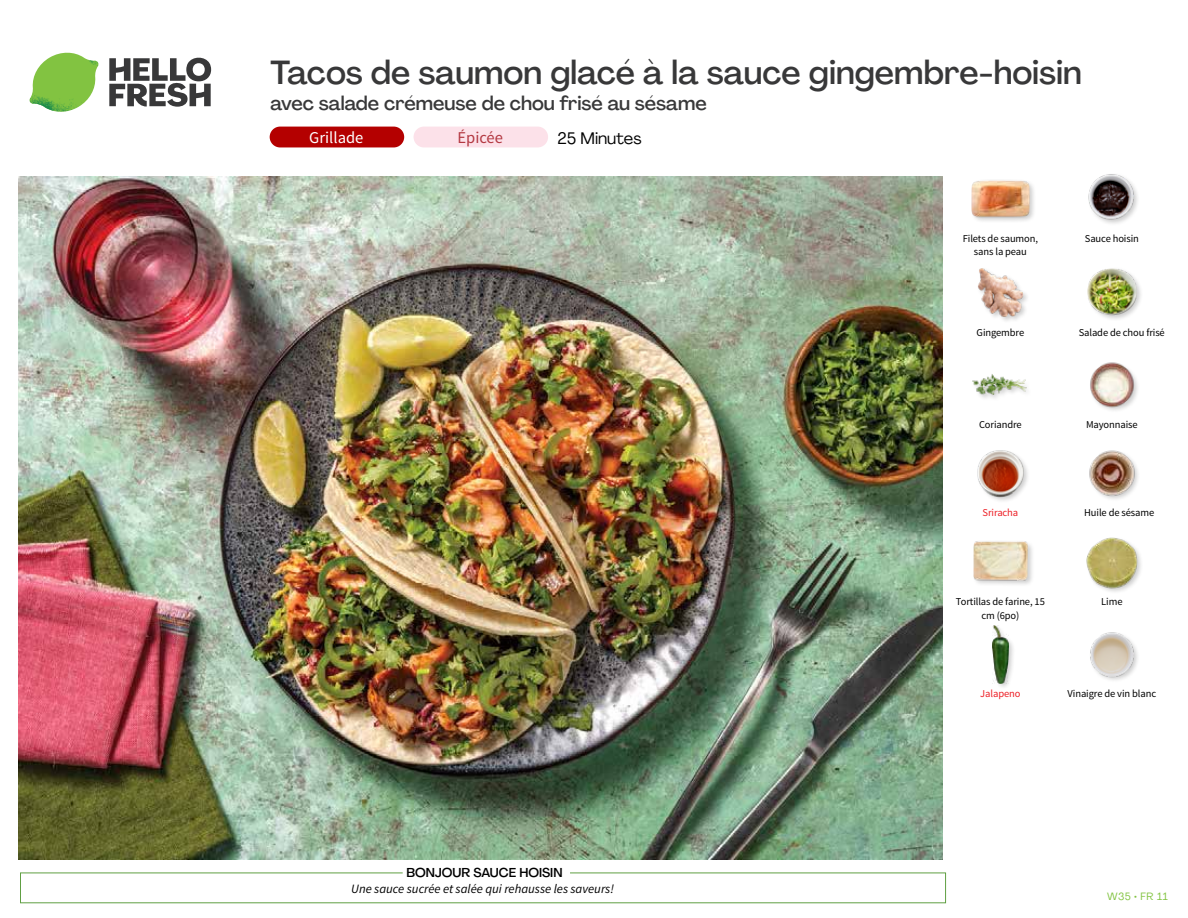
<style>
.page{position:relative;width:1188px;height:918px;background:#fff}
.page>*{position:absolute;margin:0;border:0;box-sizing:border-box;transform-origin:0 0}
.t1{font:500 33px "Agrandir";color:#383839}
.t2{font:500 19.5px "Agrandir";color:#383839}
.t3{font:16.5px "Agrandir";color:#000}
.t4{font:16.5px "Source Sans Pro";color:#fff}
.t5{font:16.5px "Source Sans Pro";color:#b33841}
.t6{font:italic 12.75px "Source Sans Pro";color:#000}
.t7{font:500 12.75px "Agrandir";color:#000}
.t8{font:10.5px/13.5px "Source Sans Pro";letter-spacing:-.01em;color:#000;text-align:center}
.t9{font:10.5px "Source Sans Pro";letter-spacing:-.01em;color:#ed1d24}
.t10{font:10.5px "Agrandir";letter-spacing:.05em;color:#82c341}
</style>
<div class="page">
<div style="left:414px;top:127px;width:134px;height:20px;background:#fce1e9;border-radius:10px"></div>
<div style="left:270px;top:127px;width:134px;height:20px;background:#b40000;border-radius:10px"></div>
<svg style="left:109px;top:57px;width:102px;height:50px"></svg>
<svg style="left:34px;top:53px;width:62px;height:40px"></svg>
<img style="left:67px;top:53px;width:32px;height:26px">
<img style="left:33px;top:75px;width:59px;height:11px">
<img style="left:29px;top:79px;width:61px;height:33px">
<img style="left:65px;top:86px;width:27px;height:25px">
<div style="left:20px;top:873px;width:926px;height:30px;border:1px solid #609f43"></div>
<div style="left:403px;top:865px;width:167px;height:15px;background:#fff"></div>
<img style="left:19px;top:177px;width:924px;height:682px">
<img style="left:1090px;top:632px;width:48px;height:48px">
<div style="left:991px;top:625px;width:25px;height:65px;background:#000;opacity:.2"></div>
<img style="left:992px;top:626px;width:17px;height:57px">
<img style="left:1086px;top:537px;width:55px;height:54px">
<div style="left:973px;top:541px;width:61px;height:46px;background:#000;opacity:.2"></div>
<img style="left:974px;top:541px;width:53px;height:46px">
<img style="left:1089px;top:450px;width:49px;height:49px">
<div style="left:977px;top:450px;width:54px;height:54px;background:#000;opacity:.2"></div>
<img style="left:977px;top:450px;width:47px;height:47px">
<img style="left:1090px;top:362px;width:48px;height:49px">
<img style="left:972px;top:374px;width:55px;height:23px">
<div style="left:1086px;top:267px;width:58px;height:55px;background:#000;opacity:.2"></div>
<img style="left:1088px;top:268px;width:48px;height:49px">
<div style="left:976px;top:267px;width:54px;height:57px;background:#000;opacity:.2"></div>
<img style="left:977px;top:267px;width:47px;height:51px">
<img style="left:1088px;top:174px;width:50px;height:50px">
<div style="left:971px;top:179px;width:65px;height:45px;background:#000;opacity:.2"></div>
<img style="left:972px;top:179px;width:57px;height:45px">
<h1 class="t1" style="left:271px;top:52px;width:813px">Tacos de saumon glacé à la sauce gingembre-hoisin</h1>
<h2 class="t2" style="left:271px;top:91px;width:438px">avec salade crémeuse de chou frisé au sésame</h2>
<h3 class="t4" style="left:309px;top:128px;width:56px">Grillade</h3>
<h3 class="t5" style="left:458px;top:128px;width:47px">Épicée</h3>
<h3 class="t3" style="left:557px;top:128px;width:86px">25 Minutes</h3>
<p class="t8" style="left:963px;top:232px;width:77px">Filets de saumon, sans la peau</p>
<p class="t8" style="left:1085px;top:232px;width:56px">Sauce hoisin</p>
<p class="t8" style="left:977px;top:326px;width:49px">Gingembre</p>
<p class="t8" style="left:1079px;top:326px;width:88px">Salade de chou frisé</p>
<p class="t8" style="left:979px;top:418px;width:44px">Coriandre</p>
<p class="t8" style="left:1086px;top:418px;width:53px">Mayonnaise</p>
<p class="t9" style="left:983px;top:506px;width:37px">Sriracha</p>
<p class="t8" style="left:1084px;top:506px;width:72px">Huile de sésame</p>
<p class="t8" style="left:956px;top:595px;width:90px">Tortillas de farine, 15</p>
<p class="t8" style="left:1101px;top:595px;width:23px">Lime</p>
<p class="t8" style="left:981px;top:609px;width:39px">cm (6po)</p>
<p class="t7" style="left:406px;top:864px;width:158px">BONJOUR SAUCE HOISIN</p>
<p class="t6" style="left:351px;top:881px;width:264px">Une sauce sucrée et salée qui rehausse les saveurs!</p>
<p class="t9" style="left:980px;top:687px;width:42px">Jalapeno</p>
<p class="t8" style="left:1068px;top:687px;width:90px">Vinaigre de vin blanc</p>
<p class="t10" style="left:1107px;top:890px;width:62px">W35 • FR 11</p>
</div>
